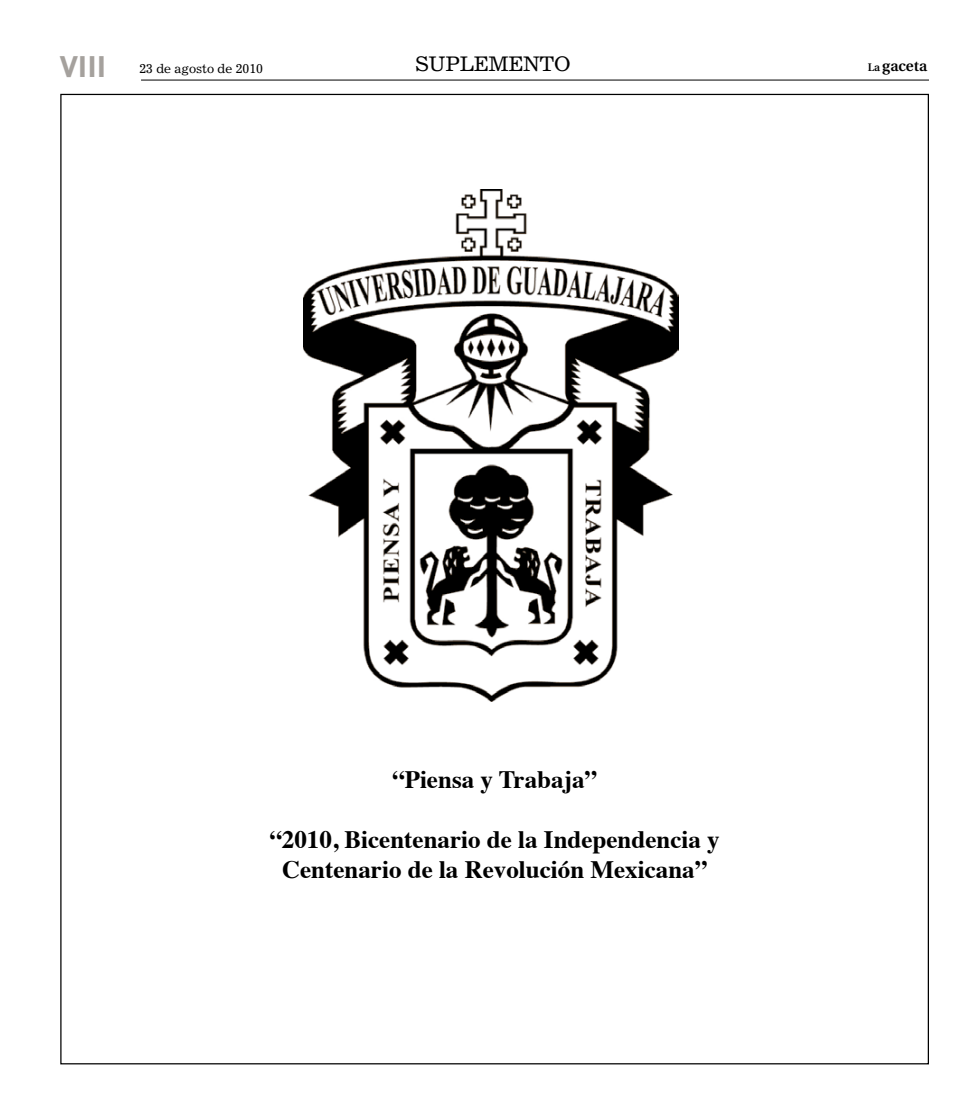
<style>
.page{position:relative;width:968px;height:1113px;background:#fff}
.page>*{position:absolute;margin:0;border:0;box-sizing:border-box;transform-origin:0 0}
.t1{font:700 30px "Meta Plus";color:#a5a19d}
.t2{font:700 25px/30px "Times";color:#000;text-align:center}
.t3{font:20px "News 702 BT";color:#000}
.t4{font:600 15.12px "Utopia";color:#000}
.t5{font:12.5px "News 702 BT";color:#000}
.s1{font-size:11px}
</style>
<div class="page">
<hr style="left:141px;top:80px;width:787px;height:1px;background:#000">
<img style="left:303px;top:189px;width:375px;height:513px">
<p class="t1" style="left:60px;top:50px;width:47px">VIII</p>
<p class="t5" style="left:139px;top:61px;width:125px">23 de agosto de 2010</p>
<p class="t3" style="left:415px;top:52px;width:157px">SUPLEMENTO</p>
<p class="t4" style="left:867px;top:57px;width:61px"><span class="s1">La</span> gaceta</p>
<p class="t2" style="left:392px;top:761px;width:206px">“Piensa y Trabaja”</p>
<p class="t2" style="left:269px;top:821px;width:452px">“2010, Bicentenario de la Independencia y<br>Centenario de la Revolución Mexicana”</p>
</div>
